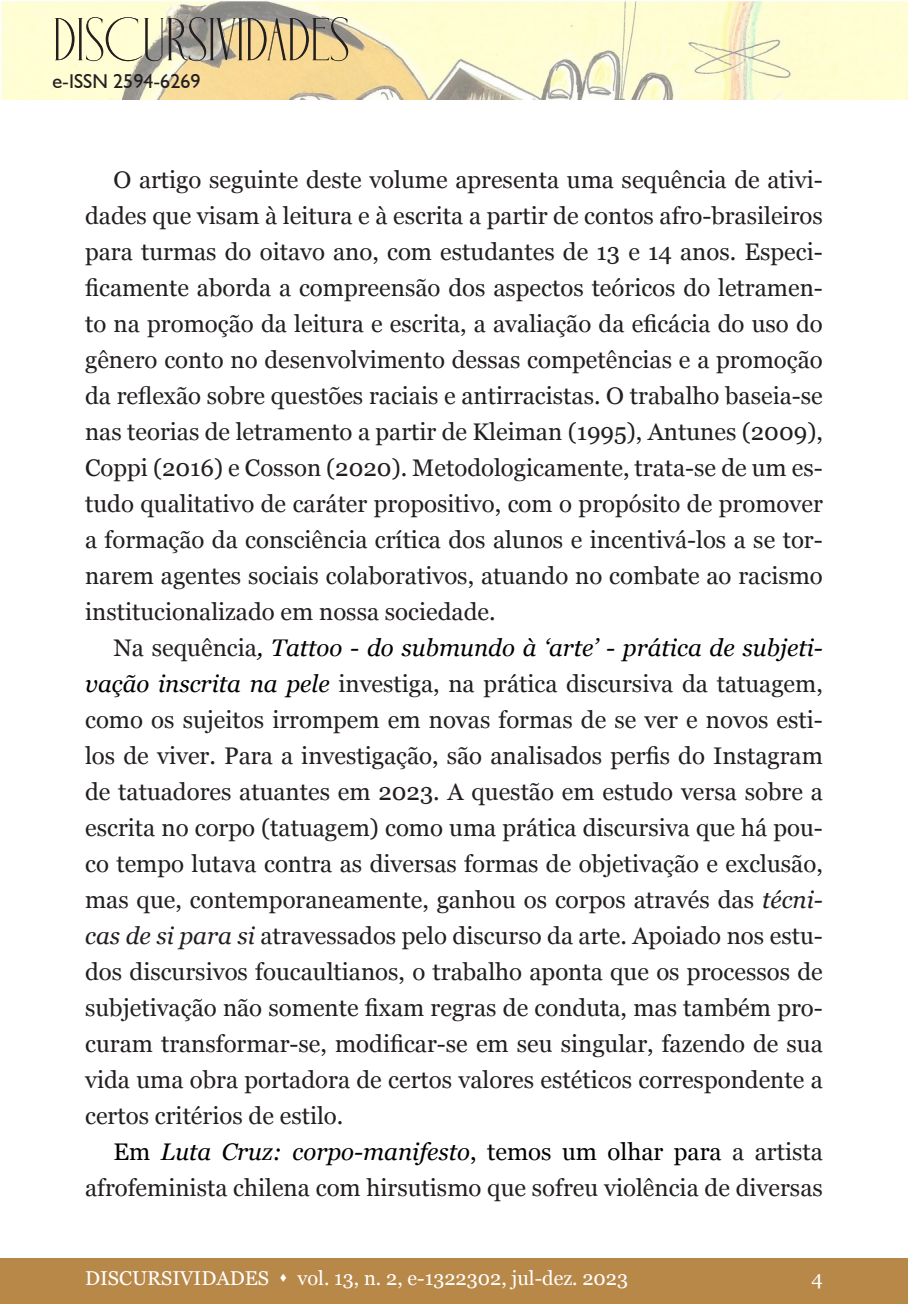
<style>
.page{position:relative;width:908px;height:1304px;background:#fff}
.page>*{position:absolute;margin:0;border:0;box-sizing:border-box;transform-origin:0 0}
.t1{font:60px "Holipop";color:#231f20}
.t2{font:24px/36px "Georgia";color:#231f20;text-align:justify}
.t3{font:20px "Georgia";color:#fff}
.t4{font:20px "Humanist 521 BT";color:#231f20}
.s1{font-style:italic;color:#000}
.s2{font-style:italic}
.s3{color:#000}
</style>
<div class="page">
<div style="left:0;top:1259px;width:907px;height:45px;background:#b88849"></div>
<img style="left:1px;top:0;width:906px;height:100px">
<h1 class="t1" style="left:52px;top:10px;width:298px">DISCURSIVIDADES</h1>
<p class="t4" style="left:52px;top:69px;width:150px">e-ISSN 2594-6269</p>
<p class="t2" style="left:85px;top:161px;width:739px;text-indent:28px">O artigo seguinte deste volume apresenta uma sequência de ativi&shy;dades que visam à leitura e à escrita a partir de contos afro-brasileiros para turmas do oitavo ano, com estudantes de 13 e 14 anos. Especi&shy;ficamente aborda a compreensão dos aspectos teóricos do letramen&shy;to na promoção da leitura e escrita, a avaliação da eficácia do uso do gênero conto no desenvolvimento dessas competências e a promoção da reflexão sobre questões raciais e antirracistas. O trabalho baseia-se nas teorias de letramento a partir de Kleiman (1995), Antunes (2009), Coppi (2016) e Cosson (2020). Metodologicamente, trata-se de um es&shy;tudo qualitativo de caráter propositivo, com o propósito de promover a formação da consciência crítica dos alunos e incentivá-los a se tor&shy;narem agentes sociais colaborativos, atuando no combate ao racismo institucionalizado em nossa sociedade.</p>
<p class="t2" style="left:85px;top:629px;width:739px;text-indent:28px">Na sequência<span class="s1">, Tattoo - do submundo à ‘arte’ - prática de subjeti&shy;vação inscrita na pele</span> investiga, na prática discursiva da tatuagem, como os sujeitos irrompem em novas formas de se ver e novos esti&shy;los de viver. Para a investigação, são analisados perfis do Instagram de tatuadores atuantes em 2023. A questão em estudo versa sobre a escrita no corpo (tatuagem) como uma prática discursiva que há pou&shy;co tempo lutava contra as diversas formas de objetivação e exclusão, mas que, contemporaneamente, ganhou os corpos através das <span class="s2">técni&shy;cas de si para si</span> atravessados pelo discurso da arte. Apoiado nos estu&shy;dos discursivos foucaultianos, o trabalho aponta que os processos de subjetivação não somente fixam regras de conduta, mas também pro&shy;curam transformar-se, modificar-se em seu singular, fazendo de sua vida uma obra portadora de certos valores estéticos correspondente a certos critérios de estilo.</p>
<p class="t2" style="left:85px;top:1133px;width:739px;text-align:right"><span class="s3">Em</span> <span class="s1">Luta Cruz: corpo-manifesto</span><span class="s3">, temos um olhar para</span> a artista afrofeminista chilena com hirsutismo que sofreu violência de diversas</p>
<p class="t3" style="left:85px;top:1264px;width:544px">DISCURSIVIDADES ▲ vol. 13, n. 2, e-1322302, jul-dez. 2023</p>
<p class="t3" style="left:811px;top:1264px;width:13px">4</p>
</div>
